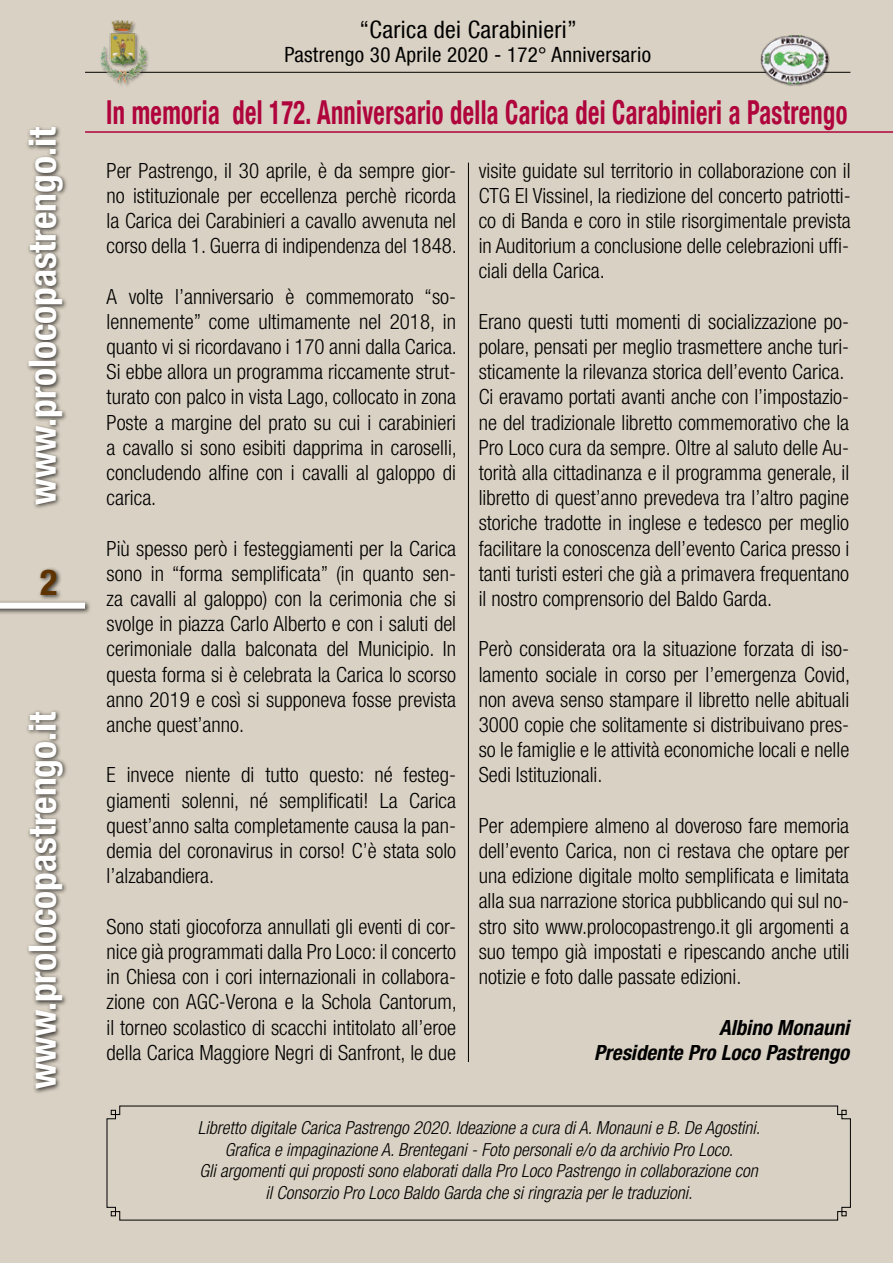
<style>
.page{position:relative;width:893px;height:1263px;background:#d9d1c3}
.page>*{position:absolute;margin:0;border:0;box-sizing:border-box;transform-origin:0 0}
.t1{font:700 condensed 37.5px "Helvetica Neue LT Com";color:#fff}
.t2{font:700 condensed 36px "Helvetica Neue LT Com";color:#5e3300}
.t3{font:700 condensed 33px "Helvetica Neue LT Com";letter-spacing:.015em;color:#af043c;scale:.74 1}
.t4{font:condensed 24px "Helvetica Neue LT Com";letter-spacing:.015em;color:#000}
.t5{font:300 condensed 21px/25.2px "Helvetica Neue LT Com";color:#000;text-align:justify}
.t6{font:italic 700 condensed 21px/25.2px "Helvetica Neue LT Com";color:#000;text-align:right}
.t7{font:condensed 21px "Helvetica Neue LT Com";letter-spacing:.015em;color:#000}
.t8{font:italic 300 condensed 18px/21.6px "Helvetica Neue LT Com";color:#000;text-align:center}
</style>
<div class="page">
<hr style="left:85px;top:72px;width:765px;height:1px;background:#000">
<div style="left:760px;top:35px;width:70px;height:51px;background:#000;opacity:.75"></div>
<img style="left:760px;top:35px;width:67px;height:49px">
<div style="left:26px;top:124px;width:43px;height:386px;background:#000;opacity:.75"></div>
<div style="left:26px;top:709px;width:43px;height:385px;background:#000;opacity:.75"></div>
<div style="left:0;top:600px;width:91px;height:15px;background:#000;opacity:.75"></div>
<div style="left:0;top:603px;width:85px;height:6px;background:#fff"></div>
<div style="left:99px;top:20px;width:50px;height:69px;background:#000;opacity:.4"></div>
<img style="left:100px;top:20px;width:45px;height:64px">
<div style="left:38px;top:567px;width:25px;height:34px;background:#000;opacity:.75"></div>
<svg style="left:106px;top:1105px;width:745px;height:116px"></svg>
<hr style="left:85px;top:131px;width:808px;height:2px;background:#af043c">
<hr style="left:468px;top:163px;width:1px;height:899px;background:#000">
<h1 class="t1" style="left:20px;top:504px;width:379px;rotate:-90deg">www.prolocopastrengo.it</h1>
<h2 class="t2" style="left:40px;top:560px;width:19px">2</h2>
<h1 class="t1" style="left:20px;top:1089px;width:379px;rotate:-90deg">www.prolocopastrengo.it</h1>
<p class="t4" style="left:359px;top:16px;width:219px">“Carica dei Carabinieri”</p>
<p class="t7" style="left:284px;top:43px;width:368px">Pastrengo 30 Aprile 2020 - 172° Anniversario</p>
<h3 class="t3" style="left:106px;top:93px;width:1003px">In memoria del 172. Anniversario della Carica dei Carabinieri a Pastrengo</h3>
<p class="t5" style="left:107px;top:157px;width:352px">Per Pastrengo, il 30 aprile, è da sempre gior&shy;no istituzionale per eccellenza perchè ricorda la Carica dei Carabinieri a cavallo avvenuta nel corso della 1. Guerra di indipendenza del 1848.</p>
<p class="t5" style="left:107px;top:283px;width:352px">A volte l’anniversario è commemorato “so&shy;lennemente” come ultimamente nel 2018, in quanto vi si ricordavano i 170 anni dalla Carica.<br>Si ebbe allora un programma riccamente strut&shy;turato con palco in vista Lago, collocato in zona Poste a margine del prato su cui i carabinieri a cavallo si sono esibiti dapprima in caroselli, concludendo alfine con i cavalli al galoppo di carica.</p>
<p class="t5" style="left:107px;top:535px;width:351px">Più spesso però i festeggiamenti per la Carica sono in “forma semplificata” (in quanto sen&shy;za cavalli al galoppo) con la cerimonia che si svolge in piazza Carlo Alberto e con i saluti del cerimoniale dalla balconata del Municipio. In questa forma si è celebrata la Carica lo scorso anno 2019 e così si supponeva fosse prevista anche quest’anno.</p>
<p class="t5" style="left:107px;top:762px;width:351px">E invece niente di tutto questo: né festeg&shy;giamenti solenni, né semplificati! La Carica quest’anno salta completamente causa la pan&shy;demia del coronavirus in corso! C’è stata solo l’alzabandiera.</p>
<p class="t5" style="left:107px;top:913px;width:352px">Sono stati giocoforza annullati gli eventi di cor&shy;nice già programmati dalla Pro Loco: il concerto in Chiesa con i cori internazionali in collabora&shy;zione con AGC-Verona e la Schola Cantorum, il torneo scolastico di scacchi intitolato all’eroe della Carica Maggiore Negri di Sanfront, le due</p>
<p class="t5" style="left:479px;top:157px;width:374px">visite guidate sul territorio in collaborazione con il CTG El Vissinel, la riedizione del concerto patriotti&shy;co di Banda e coro in stile risorgimentale prevista in Auditorium a conclusione delle celebrazioni uffi&shy;ciali della Carica.</p>
<p class="t5" style="left:479px;top:309px;width:372px;text-align:left">Erano questi tutti momenti di socializzazione po&shy;polare, pensati per meglio trasmettere anche turi&shy;sticamente la rilevanza storica dell’evento Carica.<br>Ci eravamo portati avanti anche con l’impostazio&shy;ne del tradizionale libretto commemorativo che la Pro Loco cura da sempre. Oltre al saluto delle Au&shy;torità alla cittadinanza e il programma generale, il libretto di quest’anno prevedeva tra l’altro pagine storiche tradotte in inglese e tedesco per meglio facilitare la conoscenza dell’evento Carica presso i tanti turisti esteri che già a primavera frequentano il nostro comprensorio del Baldo Garda.</p>
<p class="t5" style="left:479px;top:636px;width:373px">Però considerata ora la situazione forzata di iso&shy;lamento sociale in corso per l’emergenza Covid, non aveva senso stampare il libretto nelle abituali 3000 copie che solitamente si distribuivano pres&shy;so le famiglie e le attività economiche locali e nelle Sedi Istituzionali.</p>
<p class="t5" style="left:479px;top:813px;width:372px">Per adempiere almeno al doveroso fare memoria dell’evento Carica, non ci restava che optare per una edizione digitale molto semplificata e limitata alla sua narrazione storica pubblicando qui sul no&shy;stro sito www.prolocopastrengo.it gli argomenti a suo tempo già impostati e ripescando anche utili notizie e foto dalle passate edizioni.</p>
<p class="t6" style="left:594px;top:1014px;width:257px">Albino Monauni<br>Presidente Pro Loco Pastrengo</p>
<p class="t8" style="left:198px;top:1117px;width:564px">Libretto digitale Carica Pastrengo 2020. Ideazione a cura di A. Monauni e B. De Agostini.<br>Grafica e impaginazione A. Brentegani - Foto personali e/o da archivio Pro Loco.<br>Gli argomenti qui proposti sono elaborati dalla Pro Loco Pastrengo in collaborazione con il Consorzio Pro Loco Baldo Garda che si ringrazia per le traduzioni.</p>
</div>
